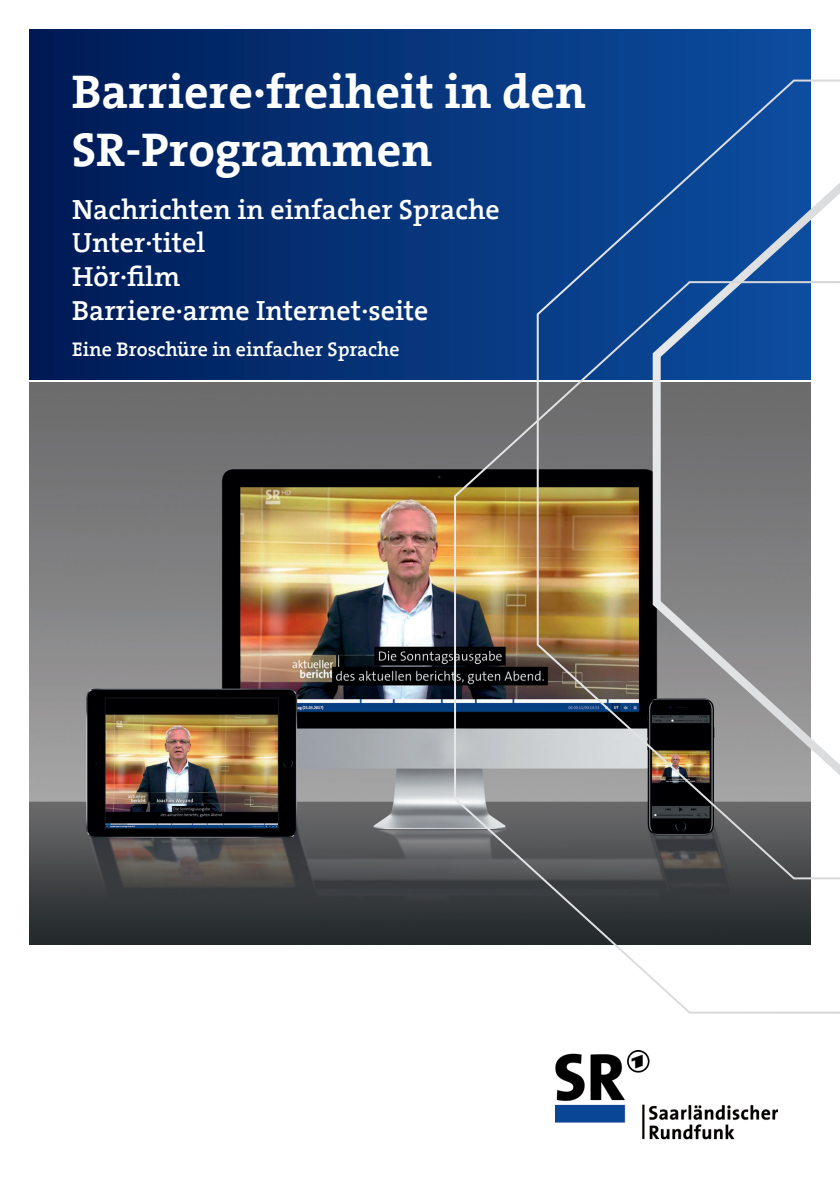
<style>
.page{position:relative;width:840px;height:1191px;background:#fff}
.page>*{position:absolute;margin:0;border:0;box-sizing:border-box;transform-origin:0 0}
.t1{font:700 48px/57.6px "The Serif B7";color:#fff}
.t2{font:600 28px/33.6px "The Serif B6";color:#fff}
.t3{font:600 20px "The Serif B6";color:#fff}
</style>
<div class="page">
<div style="left:29px;top:29px;width:781px;height:351px;background:linear-gradient(to right,#001b55,#0d4ea1)"></div>
<img style="left:29px;top:383px;width:424px;height:561px">
<img style="left:555px;top:1050px;width:221px;height:89px">
<svg style="left:535px;top:78px;width:304px;height:201px;background:#25599e"></svg>
<svg style="left:453px;top:279px;width:386px;height:735px"></svg>
<h1 class="t1" style="left:72px;top:64px;width:515px">Barriere·freiheit in den<br>SR-Programmen</h1>
<p class="t2" style="left:72px;top:193px;width:429px">Nachrichten in einfacher Sprache<br>Unter·titel<br>Hör·film<br>Barriere·arme Internet·seite</p>
<p class="t3" style="left:72px;top:338px;width:329px">Eine Broschüre in einfacher Sprache</p>
</div>
